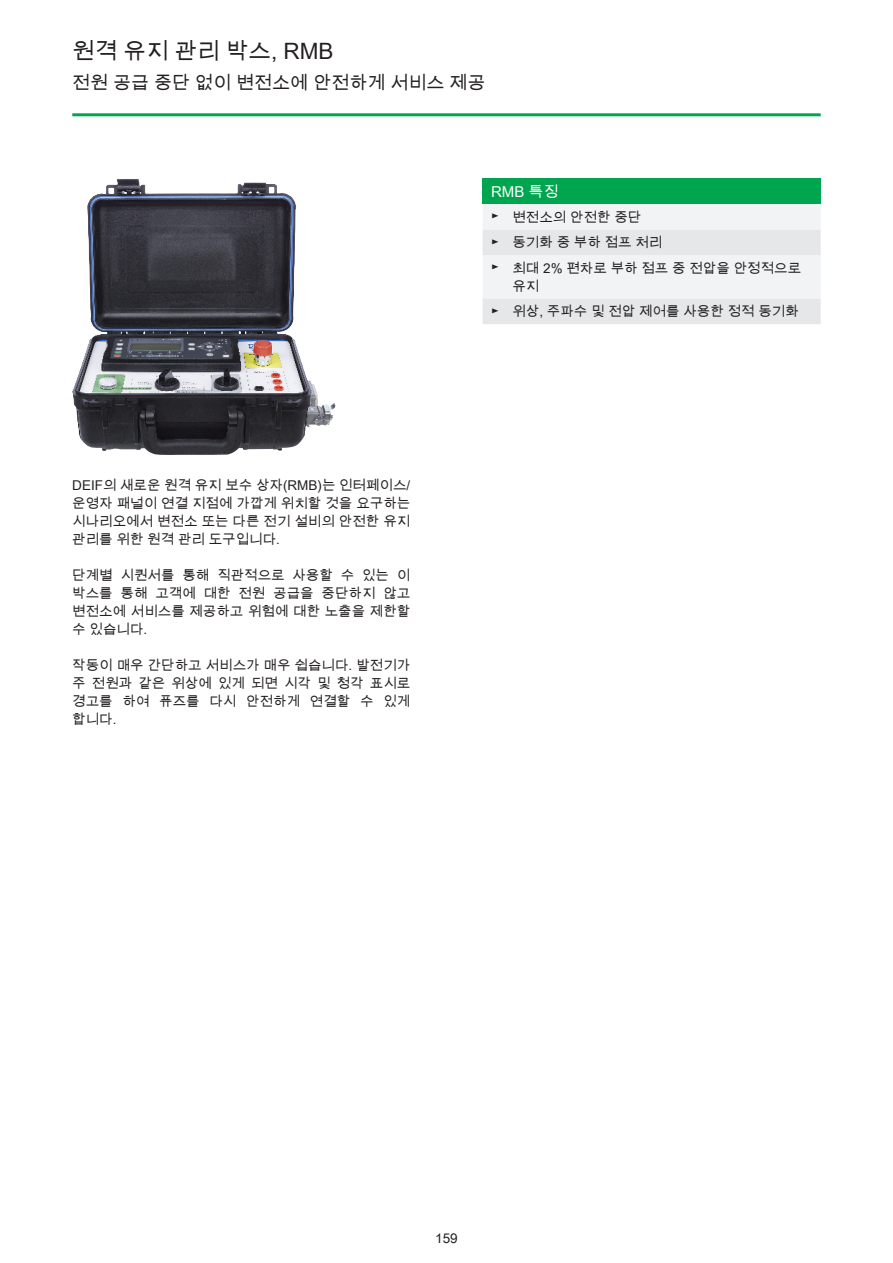
<style>
.page{position:relative;width:893px;height:1263px;background:#fff}
.page>*{position:absolute;margin:0;border:0;box-sizing:border-box;transform-origin:0 0}
.t1{font:22.5px "Arial Unicode MS";color:#231f20}
.t2{font:18px "Arial Unicode MS";color:#231f20}
.t3{font:15px "Arial Unicode MS";color:#fff}
.t4{font:13.5px/18px "Arial Unicode MS";color:#231f20;text-align:justify}
</style>
<div class="page">
<hr style="left:72px;top:113px;width:749px;height:3px;background:#00a54f">
<img style="left:72px;top:179px;width:264px;height:276px">
<div style="left:483px;top:179px;width:338px;height:25px;background:#00a54f"></div>
<svg style="left:483px;top:204px;width:338px;height:120px"></svg>
<h1 class="t1" style="left:72px;top:34px;width:263px">원격 유지 관리 박스, RMB</h1>
<h2 class="t2" style="left:72px;top:70px;width:415px">전원 공급 중단 없이 변전소에 안전하게 서비스 제공</h2>
<p class="t3" style="left:491px;top:181px;width:69px">RMB 특징</p>
<p class="t4" style="left:491px;top:204px;width:312px;line-height:25.5px;text-align:left">► 변전소의 안전한 중단<br>► 동기화 중 부하 점프 처리<br>► 최대 2% 편차로 부하 점프 중 전압을 안정적으로</p>
<p class="t4" style="left:491px;top:273px;width:309px;line-height:25.5px;text-indent:21px">유지<br>► 위상, 주파수 및 전압 제어를 사용한 정적 동기화</p>
<p class="t4" style="left:72px;top:476px;width:340px">DEIF의 새로운 원격 유지 보수 상자(RMB)는 인터페이스/ 운영자 패널이 연결 지점에 가깝게 위치할 것을 요구하는 시나리오에서 변전소 또는 다른 전기 설비의 안전한 유지 관리를 위한 원격 관리 도구입니다.</p>
<p class="t4" style="left:72px;top:566px;width:340px">단계별 시퀀서를 통해 직관적으로 사용할 수 있는 이 박스를 통해 고객에 대한 전원 공급을 중단하지 않고 변전소에 서비스를 제공하고 위험에 대한 노출을 제한할 수 있습니다.</p>
<p class="t4" style="left:72px;top:656px;width:340px">작동이 매우 간단하고 서비스가 매우 쉽습니다. 발전기가 주 전원과 같은 위상에 있게 되면 시각 및 청각 표시로 경고를 하여 퓨즈를 다시 안전하게 연결할 수 있게 합니다.</p>
<p class="t4" style="left:435px;top:1229px;width:24px">159</p>
</div>
